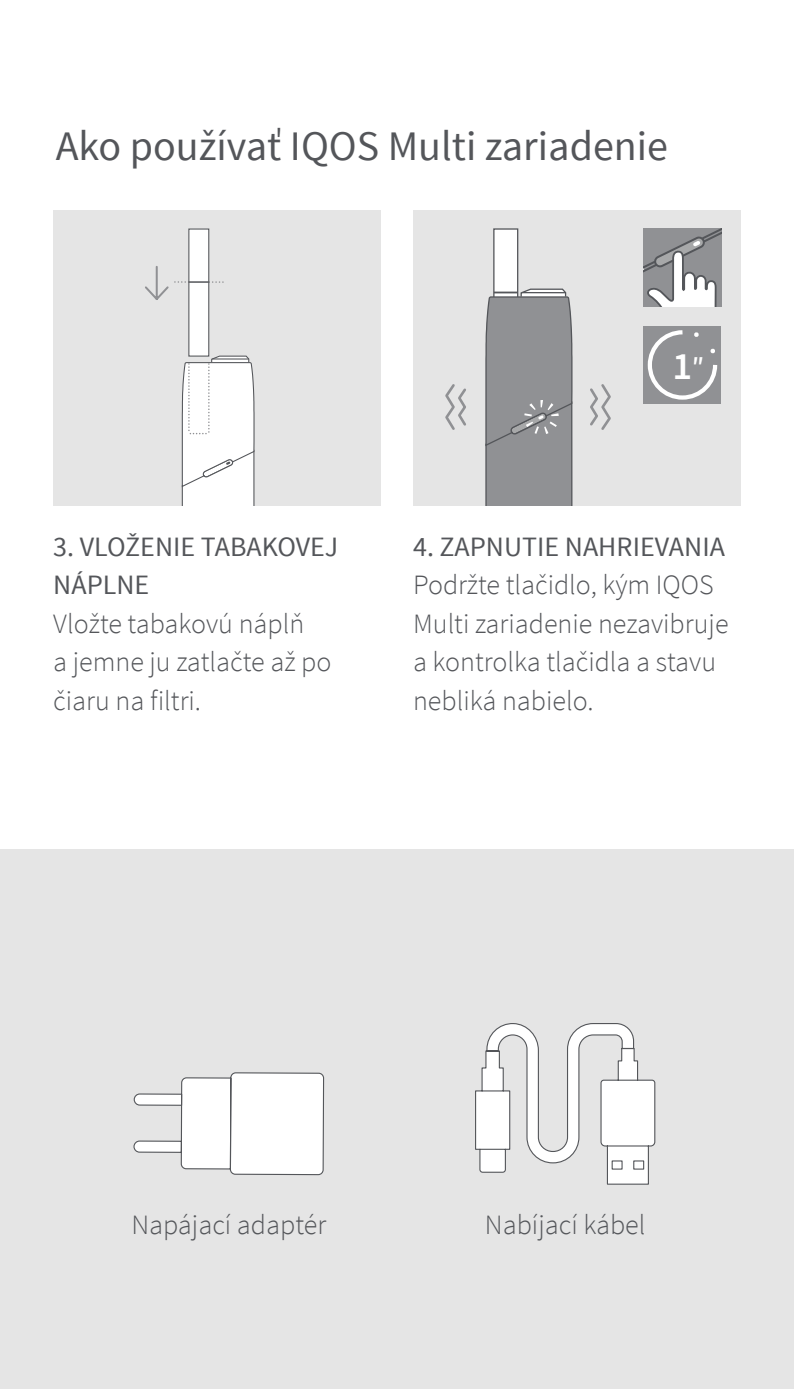
<style>
.page{position:relative;width:794px;height:1389px;background:#fff}
.page>*{position:absolute;margin:0;border:0;box-sizing:border-box;transform-origin:0 0}
.t1{font:42px "Source Sans Pro";color:#54565a}
.t2{font:600 38.5px "Source Sans Pro";color:#fff}
.t3{font:300 28px/38.5px "Source Sans Pro";color:#54565a}
.t4{font:28px/38.5px "Source Sans Pro";color:#54565a}
.s1{font-size:24.5px}
</style>
<div class="page">
<div style="left:0;top:849px;width:794px;height:540px;background:#e5e5e5"></div>
<div style="left:53px;top:210px;width:328px;height:296px;background:#e5e5e5"></div>
<div style="left:188px;top:229px;width:21px;height:128px;background:#fff;border:1px solid #54565a"></div>
<svg style="left:145px;top:265px;width:79px;height:37px"></svg>
<div style="left:413px;top:210px;width:327px;height:296px;background:#e5e5e5"></div>
<div style="left:493px;top:228px;width:25px;height:154px;background:#fff;border:1px solid #54565a"></div>
<svg style="left:643px;top:229px;width:78px;height:77px;background:#a3a4a6"></svg>
<svg style="left:643px;top:326px;width:78px;height:78px;background:#9c9d9f"></svg>
<svg style="left:445px;top:288px;width:166px;height:218px"></svg>
<svg style="left:181px;top:347px;width:74px;height:159px;background:#f3f3f3"></svg>
<svg style="left:475px;top:1023px;width:181px;height:162px"></svg>
<svg style="left:133px;top:1072px;width:192px;height:104px"></svg>
<h1 class="t1" style="left:56px;top:120px;width:614px">Ako používať IQOS Multi zariadenie</h1>
<h2 class="t2" style="left:672px;top:342px;width:33px">1<span class="s1">″</span></h2>
<p class="t4" style="left:53px;top:528px;width:286px">3. VLOŽENIE TABAKOVEJ<br>NÁPLNE</p>
<p class="t3" style="left:53px;top:604px;width:280px">Vložte tabakovú náplň<br>a jemne ju zatlačte až po čiaru na filtri.</p>
<p class="t4" style="left:413px;top:528px;width:313px">4. ZAPNUTIE NAHRIEVANIA</p>
<p class="t3" style="left:413px;top:566px;width:317px">Podržte tlačidlo, kým IQOS<br>Multi zariadenie nezavibruje a kontrolka tlačidla a stavu nebliká nabielo.</p>
<p class="t3" style="left:131px;top:1205px;width:196px">Napájací adaptér</p>
<p class="t3" style="left:485px;top:1205px;width:162px">Nabíjací kábel</p>
</div>
